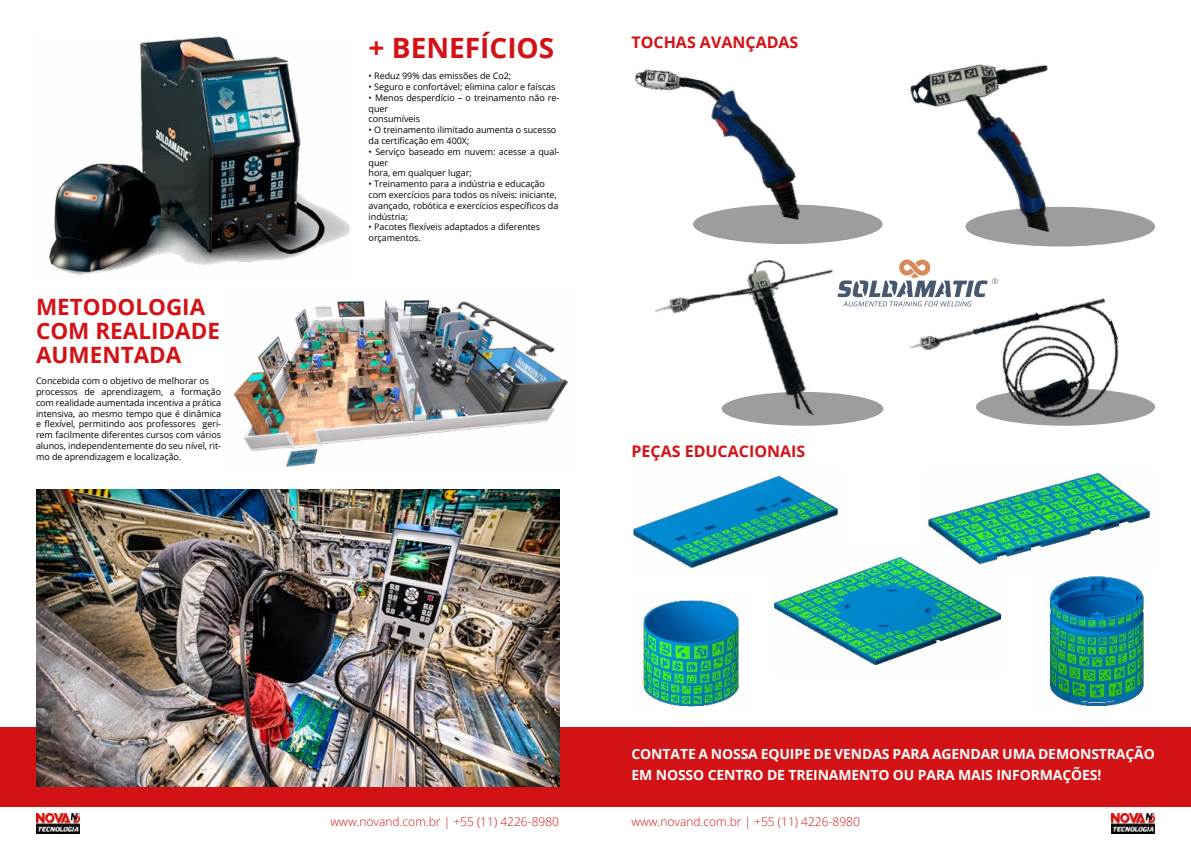
<style>
.page{position:relative;width:1191px;height:842px;background:#fff}
.page>*{position:absolute;margin:0;border:0;box-sizing:border-box;transform-origin:0 0}
.t1{font:700 28px "Open Sans";color:#d31216}
.t2{font:700 22.5px/24px "Open Sans";color:#d31216}
.t3{font:700 16px "Open Sans";color:#d31216}
.t4{font:700 14px/21px "Open Sans";letter-spacing:-.01em;color:#fff}
.t5{font:300 12px "Open Sans";color:#d31216}
.t6{font:9px/10.8px "Open Sans";letter-spacing:-.005em;color:#000}
</style>
<div class="page">
<img style="left:36px;top:814px;width:44px;height:19px">
<img style="left:1111px;top:814px;width:44px;height:19px">
<div style="left:0;top:727px;width:1191px;height:80px;background:#d31216"></div>
<div style="left:693px;top:204px;width:189px;height:40px;background:#9d9d9d;border-radius:50%"></div>
<img style="left:635px;top:69px;width:199px;height:152px">
<div style="left:965px;top:207px;width:190px;height:39px;background:#9d9d9d;border-radius:50%"></div>
<img style="left:910px;top:64px;width:203px;height:174px">
<div style="left:721px;top:392px;width:162px;height:34px;background:#9d9d9d;border-radius:50%"></div>
<img style="left:654px;top:259px;width:217px;height:157px">
<div style="left:976px;top:388px;width:179px;height:38px;background:#000;border-radius:50%;opacity:.39"></div>
<img style="left:905px;top:298px;width:233px;height:128px">
<img style="left:633px;top:473px;width:207px;height:96px">
<img style="left:928px;top:471px;width:222px;height:86px">
<img style="left:772px;top:543px;width:231px;height:122px">
<img style="left:643px;top:600px;width:96px;height:107px">
<img style="left:1049px;top:576px;width:95px;height:130px">
<img style="left:234px;top:300px;width:334px;height:167px">
<img style="left:36px;top:489px;width:523px;height:297px">
<svg style="left:837px;top:259px;width:160px;height:47px"></svg>
<img style="left:49px;top:36px;width:302px;height:239px">
<h2 class="t2" style="left:36px;top:294px;width:185px">METODOLOGIA<br>COM REALIDADE<br>AUMENTADA</h2>
<p class="t6" style="left:36px;top:375px;width:187px">Concebida com o objetivo de melhorar os processos de aprendizagem, a formação com realidade aumentada incentiva a prática intensiva, ao mesmo tempo que é dinâmica e flexível, permitindo aos professores geri&shy;rem facilmente diferentes cursos com vários alunos, independentemente do seu nível, rit&shy;mo de aprendizagem e localização.</p>
<h1 class="t1" style="left:369px;top:28px;width:187px">+ BENEFÍCIOS</h1>
<p class="t6" style="left:369px;top:70px;width:144px">• Reduz 99% das emissões de Co2;</p>
<p class="t6" style="left:369px;top:81px;width:188px">• Seguro e confortável; elimina calor e faíscas</p>
<p class="t6" style="left:369px;top:92px;width:192px">• Menos desperdício – o treinamento não re&shy;quer<br>consumíveis</p>
<p class="t6" style="left:369px;top:124px;width:189px">• O treinamento ilimitado aumenta o sucesso da certificação em 400X;</p>
<p class="t6" style="left:369px;top:146px;width:192px">• Serviço baseado em nuvem: acesse a qual&shy;quer<br>hora, em qualquer lugar;</p>
<p class="t6" style="left:369px;top:178px;width:191px">• Treinamento para a indústria e educação com exercícios para todos os níveis: iniciante, avançado, robótica e exercícios específicos da indústria;</p>
<p class="t6" style="left:369px;top:221px;width:173px">• Pacotes flexíveis adaptados a diferentes orçamentos.</p>
<h3 class="t3" style="left:631px;top:31px;width:168px">TOCHAS AVANÇADAS</h3>
<h3 class="t3" style="left:631px;top:440px;width:175px">PEÇAS EDUCACIONAIS</h3>
<h3 class="t4" style="left:631px;top:743px;width:525px">CONTATE A NOSSA EQUIPE DE VENDAS PARA AGENDAR UMA DEMONSTRAÇÃO<br>EM NOSSO CENTRO DE TREINAMENTO OU PARA MAIS INFORMAÇÕES!</h3>
<h3 class="t5" style="left:331px;top:814px;width:230px">www.novand.com.br | +55 (11) 4226-8980</h3>
<h3 class="t5" style="left:631px;top:814px;width:230px">www.novand.com.br | +55 (11) 4226-8980</h3>
</div>
